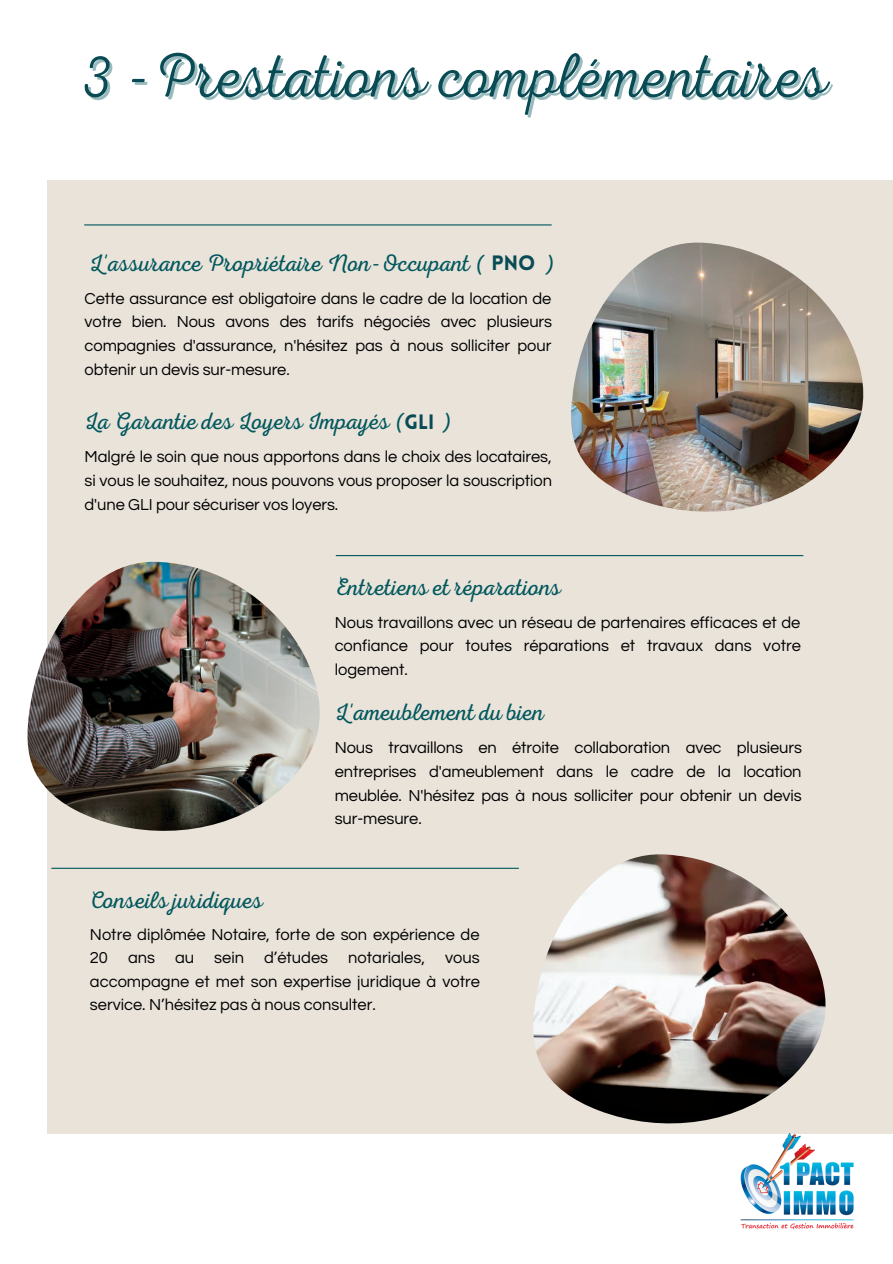
<style>
.page{position:relative;width:893px;height:1264px;background:#fff}
.page>*{position:absolute;margin:0;border:0;box-sizing:border-box;transform-origin:0 0}
.t1{font:63px "RTL Adam Script Thin";color:#094b54}
.t2{font:24px "RTL Adam Script Light";color:#00575c}
.t3{font:900 20.4px "Lovelo";color:#094b54}
.t4{font:16.5px/23.5px "Questrial";letter-spacing:-.005em;color:#000;text-align:justify}
</style>
<div class="page">
<div style="left:47px;top:180px;width:845px;height:953px;background:#e9e3da"></div>
<hr style="left:336px;top:555px;width:466px;height:1px;background:#00575c">
<hr style="left:85px;top:224px;width:466px;height:1px;background:#00575c">
<hr style="left:52px;top:867px;width:466px;height:1px;background:#00575c">
<img style="left:571px;top:242px;width:293px;height:270px">
<img style="left:27px;top:562px;width:293px;height:269px">
<img style="left:533px;top:854px;width:293px;height:269px">
<img style="left:735px;top:1133px;width:124px;height:96px">
<h1 class="t1" style="left:82px;top:40px;width:747px">3 -Prestations complémentaires</h1>
<h2 class="t2" style="left:89px;top:249px;width:398px">L'assurance Propriétaire Non-Occupant (</h2>
<h2 class="t2" style="left:545px;top:249px;width:11px">)</h2>
<p class="t4" style="left:85px;top:287px;width:469px">Cette assurance est obligatoire dans le cadre de la location de votre bien. Nous avons des tarifs négociés avec plusieurs compagnies d'assurance, n'hésitez pas à nous solliciter pour obtenir un devis sur-mesure.</p>
<p class="t3" style="left:491px;top:255px;width:45px">PNO</p>
<h2 class="t2" style="left:85px;top:407px;width:322px">La Garantie des Loyers Impayés (</h2>
<h2 class="t2" style="left:442px;top:407px;width:11px">)</h2>
<p class="t4" style="left:85px;top:445px;width:469px">Malgré le soin que nous apportons dans le choix des locataires, si vous le souhaitez, nous pouvons vous proposer la souscription d'une GLI pour sécuriser vos loyers.</p>
<p class="t3" style="left:404px;top:414px;width:31px">GLI</p>
<h2 class="t2" style="left:335px;top:573px;width:227px">Entretiens et réparations</h2>
<p class="t4" style="left:334px;top:611px;width:467px">Nous travaillons avec un réseau de partenaires efficaces et de confiance pour toutes réparations et travaux dans votre logement.</p>
<h2 class="t2" style="left:334px;top:698px;width:211px">L'ameublement du bien</h2>
<p class="t4" style="left:334px;top:736px;width:469px">Nous travaillons en étroite collaboration avec plusieurs entreprises d'ameublement dans le cadre de la location meublée. N'hésitez pas à nous solliciter pour obtenir un devis sur-mesure.</p>
<h2 class="t2" style="left:89px;top:886px;width:176px">Conseils juridiques</h2>
<p class="t4" style="left:90px;top:922px;width:391px">Notre diplômée Notaire, forte de son expérience de 20 ans au sein d’études notariales, vous accompagne et met son expertise juridique à votre service. N’hésitez pas à nous consulter.</p>
</div>
